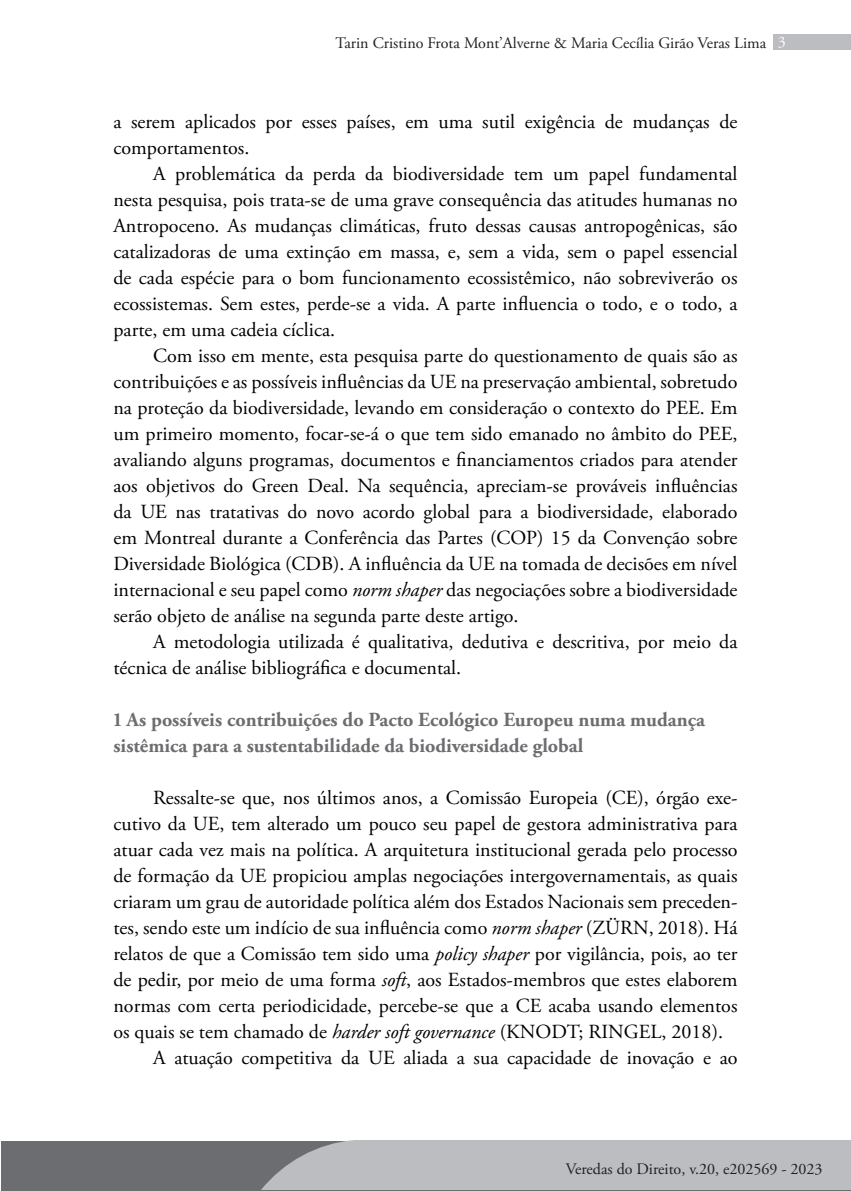
<style>
.page{position:relative;width:851px;height:1191px;background:#fff}
.page>*{position:absolute;margin:0;border:0;box-sizing:border-box;transform-origin:0 0}
.t1{font:20px/26px "Adobe Garamond Pro";color:#000001}
.t2{font:700 20px/26px "Adobe Garamond Pro";color:#6c6d70}
.t3{font:16px "Adobe Garamond Pro";color:#231f20}
.s1{color:#fff}
.s2{font-style:italic}
</style>
<div class="page">
<div style="left:1px;top:1141px;width:849px;height:50px;background:#6c6d70"></div>
<hr style="left:0;top:1140px;width:1px;height:50px;background:#6c6d70">
<div style="left:773px;top:34px;width:77px;height:16px;background:#bcbdc0"></div>
<div style="left:261px;top:1140px;width:589px;height:50px;background:#bcbdc0"></div>
<p class="t3" style="left:335px;top:33px;width:451px">Tarin Cristino Frota Mont’Alverne &amp; Maria Cecília Girão Veras Lima <span class="s1">3</span></p>
<p class="t1" style="left:113px;top:109px;width:625px">a serem aplicados por esses países, em uma sutil exigência de mudanças de comportamentos.</p>
<p class="t1" style="left:113px;top:161px;width:625px;text-align:justify;text-indent:40px">A problemática da perda da biodiversidade tem um papel fundamental nesta pesquisa, pois trata-se de uma grave consequência das atitudes humanas no Antropoceno. As mudanças climáticas, fruto dessas causas antropogênicas, são catalizadoras de uma extinção em massa, e, sem a vida, sem o papel essencial de cada espécie para o bom funcionamento ecossistêmico, não sobreviverão os ecossistemas. Sem estes, perde-se a vida. A parte influencia o todo, e o todo, a parte, em uma cadeia cíclica.</p>
<p class="t1" style="left:113px;top:343px;width:625px;text-align:justify;text-indent:40px">Com isso em mente, esta pesquisa parte do questionamento de quais são as contribuições e as possíveis influências da UE na preservação ambiental, sobretudo na proteção da biodiversidade, levando em consideração o contexto do PEE. Em um primeiro momento, focar-se-á o que tem sido emanado no âmbito do PEE, avaliando alguns programas, documentos e financiamentos criados para atender aos objetivos do Green Deal. Na sequência, apreciam-se prováveis influências da UE nas tratativas do novo acordo global para a biodiversidade, elaborado em Montreal durante a Conferência das Partes (COP) 15 da Convenção sobre Diversidade Biológica (CDB). A influência da UE na tomada de decisões em nível internacional e seu papel como <span class="s2">norm shaper</span> das negociações sobre a biodiversidade serão objeto de análise na segunda parte deste artigo.</p>
<p class="t1" style="left:113px;top:629px;width:625px;text-indent:40px">A metodologia utilizada é qualitativa, dedutiva e descritiva, por meio da técnica de análise bibliográfica e documental.</p>
<p class="t2" style="left:113px;top:707px;width:593px">1 As possíveis contribuições do Pacto Ecológico Europeu numa mudança sistêmica para a sustentabilidade da biodiversidade global</p>
<p class="t1" style="left:153px;top:785px;width:585px">Ressalte-se que, nos últimos anos, a Comissão Europeia (CE), órgão exe-</p>
<p class="t1" style="left:113px;top:811px;width:625px">cutivo da UE, tem alterado um pouco seu papel de gestora administrativa para</p>
<p class="t1" style="left:113px;top:837px;width:625px">atuar cada vez mais na política. A arquitetura institucional gerada pelo processo</p>
<p class="t1" style="left:113px;top:863px;width:625px">de formação da UE propiciou amplas negociações intergovernamentais, as quais</p>
<p class="t1" style="left:113px;top:889px;width:625px">criaram um grau de autoridade política além dos Estados Nacionais sem preceden-</p>
<p class="t1" style="left:113px;top:915px;width:625px">tes, sendo este um indício de sua influência como <span class="s2">norm shaper</span> (ZÜRN, 2018). Há</p>
<p class="t1" style="left:113px;top:941px;width:625px">relatos de que a Comissão tem sido uma <span class="s2">policy shaper</span> por vigilância, pois, ao ter</p>
<p class="t1" style="left:113px;top:967px;width:625px">de pedir, por meio de uma forma <span class="s2">soft</span>, aos Estados-membros que estes elaborem</p>
<p class="t1" style="left:113px;top:993px;width:625px">normas com certa periodicidade, percebe-se que a CE acaba usando elementos</p>
<p class="t1" style="left:113px;top:1019px;width:611px">os quais se tem chamado de <span class="s2">harder soft governance</span> (KNODT; RINGEL, 2018).</p>
<p class="t1" style="left:153px;top:1045px;width:585px">A atuação competitiva da UE aliada a sua capacidade de inovação e ao</p>
<p class="t3" style="left:565px;top:1159px;width:258px">Veredas do Direito, v.20, e202569 - 2023</p>
</div>
